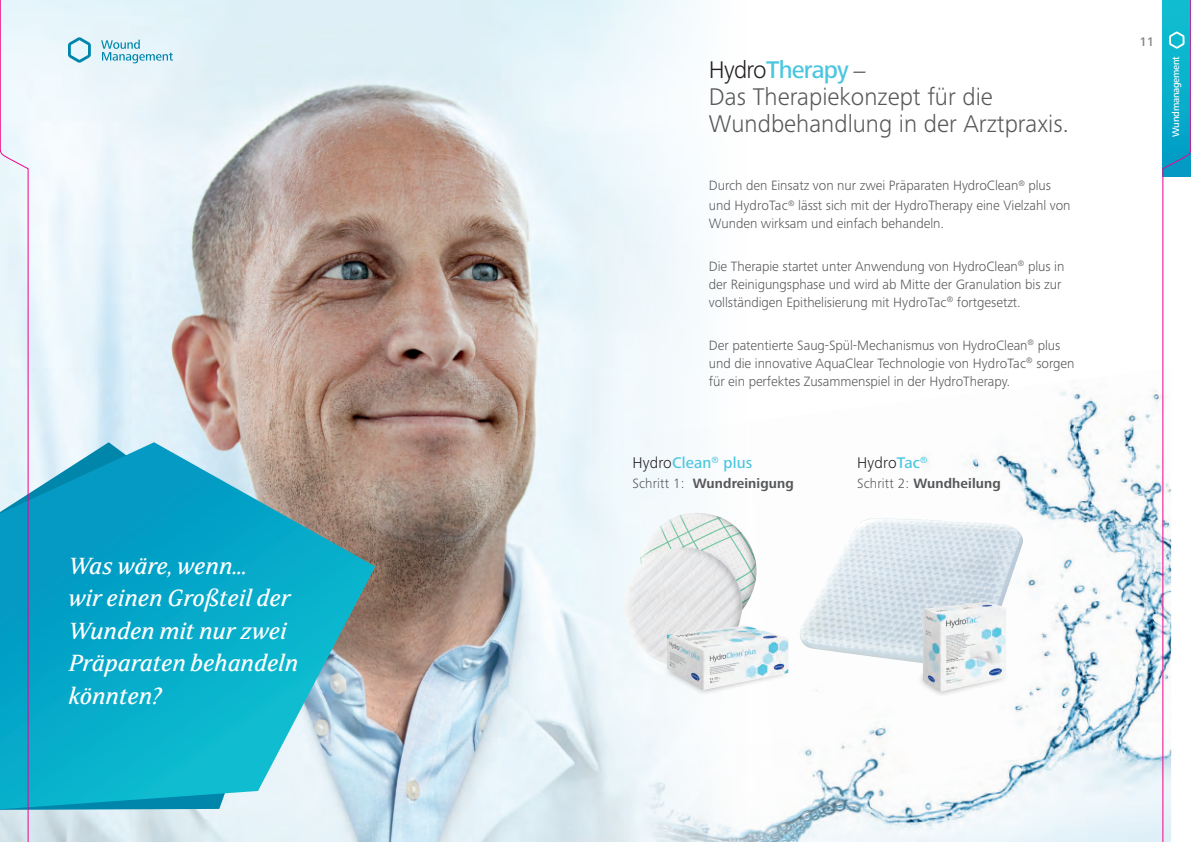
<style>
.page{position:relative;width:1191px;height:842px;background:#fff}
.page>*{position:absolute;margin:0;border:0;box-sizing:border-box;transform-origin:0 0}
.Question{font:italic 500 26px/32.5px "FS Sally";letter-spacing:.005em;color:#fff}
.Question-2{font:300 25px/27px "Frutiger Next LTW1 G";color:#57585a}
.Subline{font:500 16px "Frutiger Next LTW1 G";letter-spacing:.01em;color:#4cc6e0}
.Subline-2{font:300 16px "Frutiger Next LTW1 G";letter-spacing:.01em;color:#231f20}
.Body_text_regular_Sc{font:300 14px/18px "Frutiger Next LTW1 G";letter-spacing:-.005em;color:#57585a}
.Question-3{font:300 14px/20px "Frutiger Next LTW1 G";letter-spacing:-.005em;color:#57585a}
.Subline-3{font:700 14px "Frutiger Next LTW1 G";letter-spacing:.01em;color:#57585a}
.Pagina_Kolumne_recht{font:500 13px "Frutiger Next LTW1 G";color:#808285}
.t1{font:500 10px "Frutiger Next LTW1 G";letter-spacing:-.025em;color:#fff}
.s1{color:#231f20}
.s2{font-weight:500;color:#4cc6e0}
.s3{font-family:"FS Sally";font-weight:500;font-style:italic}
.s4{font-weight:300;color:#231f20}
.s5{font-weight:300}
</style>
<div class="page">
<img style="left:0;top:0;width:693px;height:842px">
<svg style="left:101px;top:40px;width:72px;height:23px;background:#b7dde9"></svg>
<svg style="left:68px;top:37px;width:23px;height:26px"></svg>
<img style="left:595px;top:368px;width:576px;height:474px">
<svg style="left:0;top:442px;width:375px;height:367px;background:#2eafc8"></svg>
<img style="left:622px;top:513px;width:134px;height:154px">
<img style="left:798px;top:518px;width:225px;height:150px">
<div style="left:661px;top:652px;width:130px;height:44px;background:#231f20;opacity:.5"></div>
<img style="left:666px;top:625px;width:122px;height:65px">
<div style="left:917px;top:654px;width:93px;height:43px;background:#231f20;opacity:.5"></div>
<img style="left:923px;top:602px;width:83px;height:90px">
<div style="left:1162px;top:0;width:29px;height:177px;background:#059ac4"></div>
<div style="left:0;top:0;width:29px;height:169px;background:#edf8fd"></div>
<hr style="left:28px;top:169px;width:1px;height:673px;background:#ed028c">
<svg style="left:1162px;top:0;width:29px;height:169px"></svg>
<hr style="left:1162px;top:169px;width:1px;height:673px;background:#ed028c">
<p class="Question" style="left:68px;top:548px;width:180px">Was wäre, wenn…</p>
<p class="Question" style="left:68px;top:581px;width:231px">wir einen Großteil der<br>Wunden mit nur zwei<br>Präparaten behandeln könnten?</p>
<p class="Question-2" style="left:709px;top:56px;width:362px"><span class="s1">Hydro</span><span class="s2">Therapy</span> <span class="s3">–<br></span>Das Therapiekonzept für die<br>Wundbehandlung in der Arztpraxis.</p>
<p class="Question-3" style="left:709px;top:176px;width:363px">Durch den Einsatz von nur zwei Präparaten HydroClean<sup>®</sup> plus und HydroTac<sup>®</sup> lässt sich mit der HydroTherapy eine Vielzahl von</p>
<p class="Question-3" style="left:709px;top:214px;width:237px">Wunden wirksam und einfach behandeln.</p>
<p class="Body_text_regular_Sc" style="left:709px;top:257px;width:357px">Die Therapie startet unter Anwendung von HydroClean<sup>®</sup> plus in der Reinigungsphase und wird ab Mitte der Granulation bis zur vollständigen Epithelisierung mit HydroTac<sup>®</sup> fortgesetzt.</p>
<p class="Body_text_regular_Sc" style="left:709px;top:336px;width:367px">Der patentierte Saug-Spül-Mechanismus von HydroClean<sup>®</sup> plus und die innovative AquaClear Technologie von HydroTac<sup>®</sup> sorgen für ein perfektes Zusammenspiel in der HydroTherapy.</p>
<p class="Subline" style="left:632px;top:453px;width:122px"><span class="s4">Hydro</span>Clean<sup>®</sup> plus</p>
<p class="Subline-3" style="left:632px;top:475px;width:163px"><span class="s5">Schritt 1:</span> Wundreinigung</p>
<p class="Subline-2" style="left:857px;top:453px;width:72px">Hydro<span class="s2">Tac</span><sup>®</sup></p>
<p class="Subline-3" style="left:857px;top:475px;width:145px"><span class="s5">Schritt 2:</span> Wundheilung</p>
<p class="Pagina_Kolumne_recht" style="left:1139px;top:34px;width:16px">11</p>
<p class="t1" style="left:1170px;top:137px;width:82px;rotate:-90deg">Wundmanagement</p>
</div>
